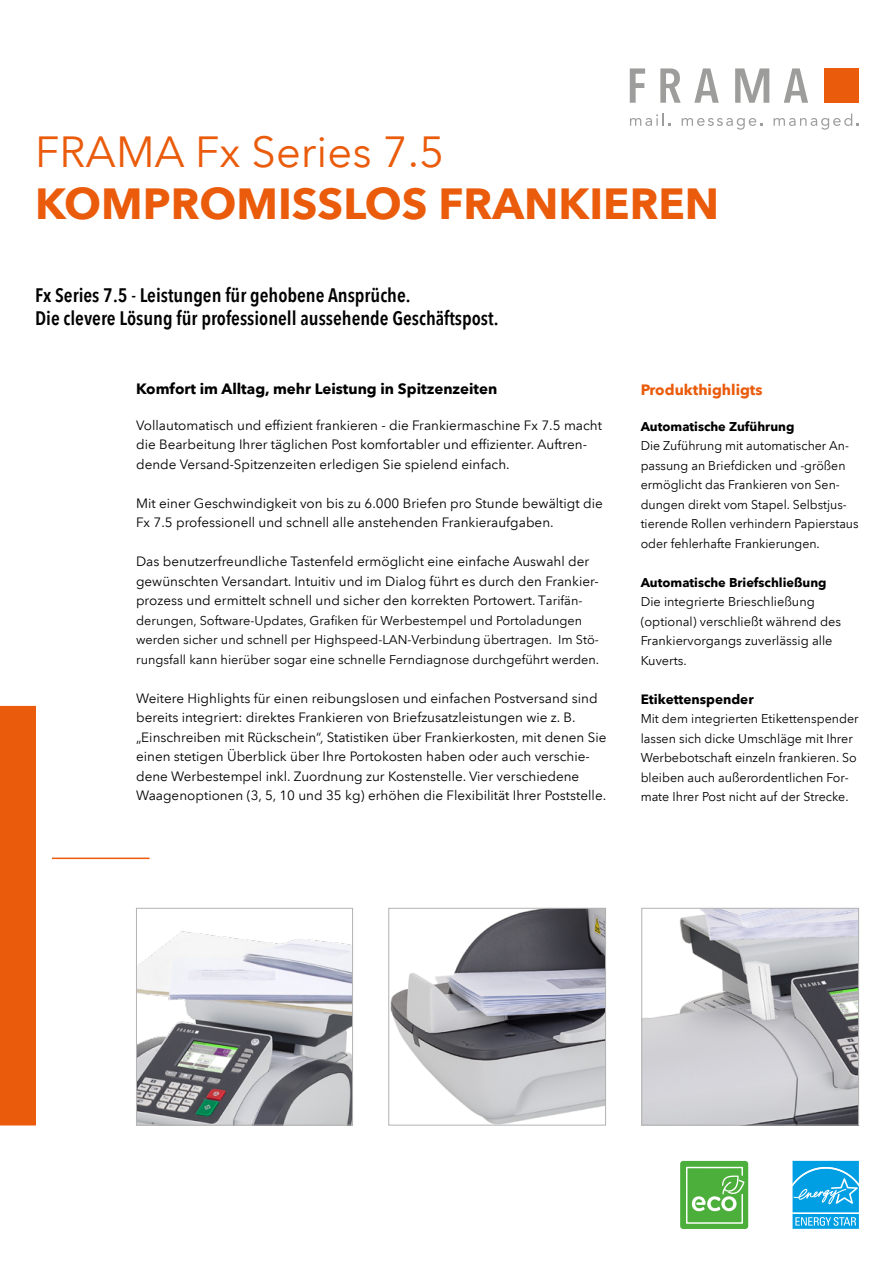
<style>
.page{position:relative;width:893px;height:1263px;background:#fff}
.page>*{position:absolute;margin:0;border:0;box-sizing:border-box;transform-origin:0 0}
.t1{font:700 43.5px "Avenir Next LT Pro";color:#ea5b0b}
.t2{font:43.5px "Avenir Next LT Pro";color:#ea5b0b}
.t3{font:600 condensed 19.5px/23.4px "Avenir Next LT Pro";color:#020203}
.t4{font:700 15px "Avenir Next LT Pro";color:#000}
.t5{font:700 15px "Avenir Next LT Pro";color:#ea5b0b}
.t6{font:13.5px/19.5px "Avenir Next LT Pro";color:#000}
.t7{font:700 13.5px "Avenir Next LT Pro";color:#000}
.t8{font:12.75px/19.5px "Avenir Next LT Pro";color:#000}
.t9{font:700 12.75px "Avenir Next LT Pro";color:#000}
.s1{font-size:12.75px}
</style>
<div class="page">
<div style="left:824px;top:68px;width:35px;height:35px;background:#ea5b0b"></div>
<svg style="left:630px;top:68px;width:15px;height:35px"></svg>
<svg style="left:660px;top:68px;width:21px;height:35px"></svg>
<svg style="left:694px;top:68px;width:25px;height:35px"></svg>
<svg style="left:784px;top:68px;width:24px;height:35px"></svg>
<svg style="left:735px;top:68px;width:34px;height:35px"></svg>
<svg style="left:630px;top:114px;width:41px;height:12px"></svg>
<svg style="left:682px;top:118px;width:80px;height:12px"></svg>
<svg style="left:773px;top:114px;width:86px;height:16px"></svg>
<div style="left:0;top:706px;width:36px;height:419px;background:#ea5b0b"></div>
<hr style="left:52px;top:857px;width:98px;height:2px;background:#ea5b0b">
<img style="left:138px;top:931px;width:213px;height:192px">
<div style="left:136px;top:908px;width:217px;height:217px;border:1px solid #b3b2b2"></div>
<img style="left:390px;top:910px;width:214px;height:213px">
<div style="left:388px;top:908px;width:218px;height:217px;border:1px solid #b3b2b2"></div>
<img style="left:643px;top:910px;width:214px;height:213px">
<div style="left:641px;top:908px;width:218px;height:217px;border:1px solid #b3b2b2"></div>
<svg style="left:792px;top:1214px;width:1px;height:15px"></svg>
<svg style="left:793px;top:1161px;width:66px;height:68px;background:#2bafe7"></svg>
<svg style="left:680px;top:1161px;width:68px;height:68px;background:#69bb5b"></svg>
<div style="left:725px;top:1199px;width:8px;height:9px;background:#4cae3b;border-radius:50%"></div>
<h1 class="t2" style="left:35px;top:126px;width:411px">frama Fx Series 7.5</h1>
<h1 class="t1" style="left:35px;top:177px;width:686px">kompromisslos frankieren</h1>
<h2 class="t3" style="left:35px;top:283px;width:465px">Fx Series 7.5 - Leistungen für gehobene Ansprüche.<br>Die clevere Lösung für professionell aussehende Geschäftspost.</h2>
<p class="t4" style="left:136px;top:379px;width:363px">Komfort im Alltag, mehr Leistung in Spitzenzeiten</p>
<p class="t6" style="left:136px;top:415px;width:467px">Vollautomatisch und effizient frankieren - die Frankiermaschine Fx 7.5 macht die Bearbeitung Ihrer täglichen Post komfortabler und effizienter. Auftren&shy;dende Versand-Spitzenzeiten erledigen Sie spielend einfach.</p>
<p class="t6" style="left:136px;top:493px;width:468px">Mit einer Geschwindigkeit von bis zu 6.000 Briefen pro Stunde bewältigt die<br>Fx 7.5 professionell und schnell alle anstehenden Frankieraufgaben.</p>
<p class="t6" style="left:136px;top:552px;width:464px">Das benutzerfreundliche Tastenfeld ermöglicht eine einfache Auswahl der gewünschten Versandart. Intuitiv und im Dialog führt es durch den Frankier&shy;prozess und ermittelt schnell und sicher den korrekten Portowert. T<span class="s1">arifän-</span></p>
<p class="t8" style="left:136px;top:610px;width:465px">derungen, Software-Updates, Grafiken für Werbestempel und Portoladungen werden sicher und schnell per Highspeed-LAN-Verbindung übertragen. Im Stö&shy;rungsfall kann hierüber sogar eine schnelle Ferndiagnose durchgeführt werden.</p>
<p class="t6" style="left:136px;top:688px;width:472px">Weitere Highlights für einen reibungslosen und einfachen Postversand sind bereits integriert: direktes Frankieren von Briefzusatzleistungen wie z. B. „Einschreiben mit Rückschein“, Statistiken über Frankierkosten, mit denen Sie einen stetigen Überblick über Ihre Portokosten haben oder auch verschie&shy;dene Werbestempel inkl. Zuordnung zur Kostenstelle. Vier verschiedene Waagenoptionen (3, 5, 10 und 35 kg) erhöhen die Flexibilität Ihrer Poststelle.</p>
<p class="t5" style="left:641px;top:380px;width:123px">Produkthighligts</p>
<p class="t9" style="left:641px;top:418px;width:155px">Automatische Zuführung</p>
<p class="t8" style="left:641px;top:436px;width:219px">Die Zuführung mit automatischer An&shy;passung an Briefdicken und -größen ermöglicht das Frankieren von Sen&shy;dungen direkt vom Stapel. Selbstjus&shy;tierende Rollen verhindern Papierstaus oder fehlerhafte Frankierungen.</p>
<p class="t9" style="left:641px;top:574px;width:187px">Automatische Briefschließung</p>
<p class="t8" style="left:641px;top:592px;width:202px">Die integrierte Brieschließung (optional) verschließt während des<br>Frankiervorgangs zuverlässig alle<br>Kuverts.</p>
<p class="t7" style="left:641px;top:691px;width:115px">Etikettenspender</p>
<p class="t8" style="left:641px;top:709px;width:219px">Mit dem integrierten Etikettenspender lassen sich dicke Umschläge mit Ihrer Werbebotschaft einzeln frankieren. So bleiben auch außerordentlichen For&shy;mate Ihrer Post nicht auf der Strecke.</p>
</div>
